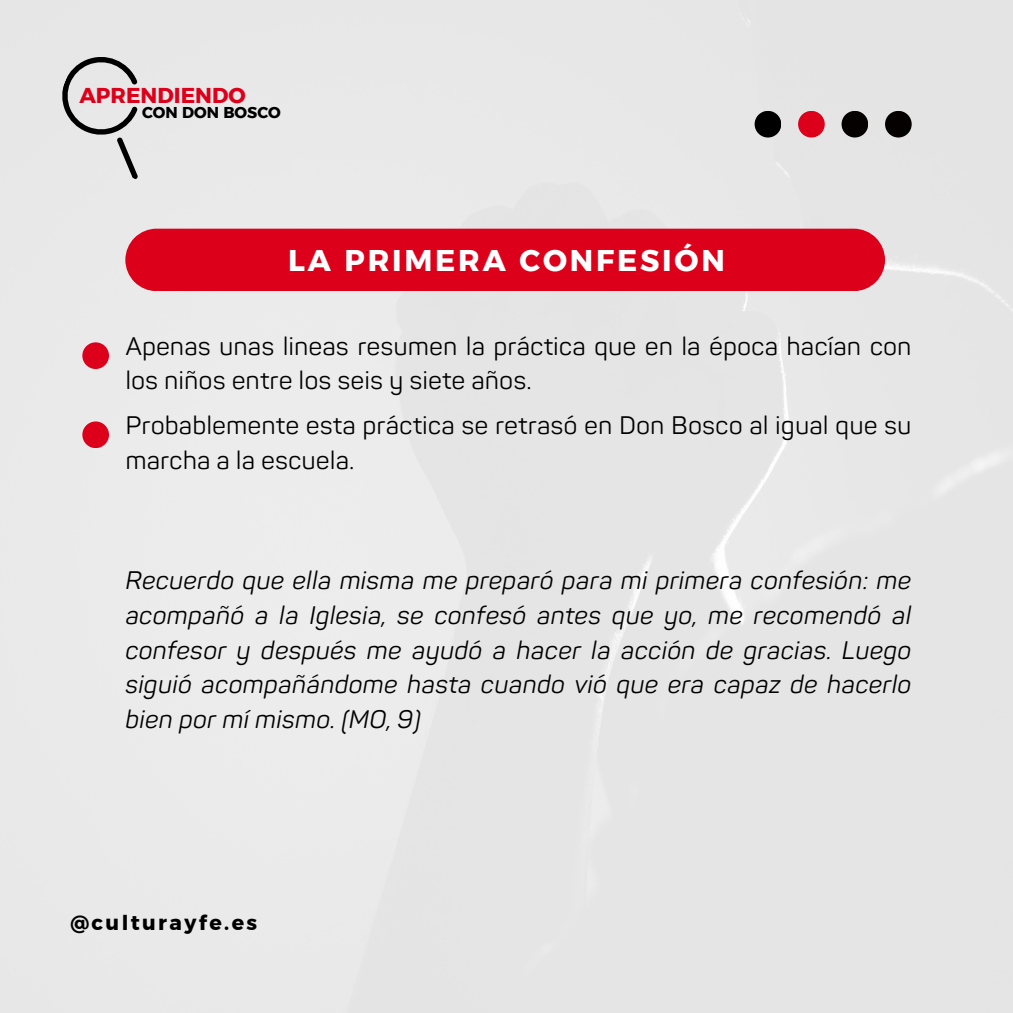
<style>
.page{position:relative;width:1013px;height:1013px;background:#fff}
.page>*{position:absolute;margin:0;border:0;box-sizing:border-box;transform-origin:0 0}
.t1{font:29.88px "Kief Montaser Bold";letter-spacing:.095em;color:#fff}
.t2{font:italic 25px/34.8px "Panton";color:#000;text-align:justify}
.t3{font:25px/34.8px "Panton";color:#000}
.t4{font:21.5px "Kief Montaser Bold";color:#dc001b}
.t5{font:20.62px "Kief Montaser Bold";letter-spacing:.115em;color:#000}
.t6{font:15.75px "Kief Montaser Bold";color:#000}
</style>
<div class="page">
<div style="left:0;top:0;width:1012px;height:1012px;background:#e7e7e7"></div>
<div style="left:885px;top:111px;width:26px;height:26px;background:#040100;border-radius:50%"></div>
<div style="left:841px;top:111px;width:27px;height:26px;background:#040100;border-radius:50%"></div>
<div style="left:798px;top:111px;width:26px;height:26px;background:#dc001b;border-radius:50%"></div>
<div style="left:754px;top:111px;width:27px;height:26px;background:#000;border-radius:50%"></div>
<div style="left:125px;top:229px;width:760px;height:62px;background:#dc001b"></div>
<div style="left:82px;top:342px;width:27px;height:27px;background:#dc001b;border-radius:50%"></div>
<div style="left:82px;top:421px;width:27px;height:27px;background:#dc001b;border-radius:50%"></div>
<svg style="left:41px;top:42px;width:136px;height:138px;background:#d7d7d7"></svg>
<p class="t4" style="left:79px;top:82px;width:168px">APRENDIENDO</p>
<p class="t6" style="left:142px;top:102px;width:140px">CON DON BOSCO</p>
<h3 class="t1" style="left:288px;top:242px;width:438px">LA PRIMERA CONFESIÓN</h3>
<h1 class="t3" style="left:125px;top:329px;width:787px">Apenas unas lineas resumen la práctica que en la época hacían con los niños entre los seis y siete años.</h1>
<h2 class="t3" style="left:125px;top:408px;width:787px">Probablemente esta práctica se retrasó en Don Bosco al igual que su marcha a la escuela.</h2>
<h2 class="t2" style="left:125px;top:564px;width:787px">Recuerdo que ella misma me preparó para mi primera confesión: me acompañó a la Iglesia, se confesó antes que yo, me recomendó al confesor y después me ayudó a hacer la acción de gracias. Luego siguió acompañándome hasta cuando vió que era capaz de hacerlo bien por mí mismo. (MO, 9)</h2>
<p class="t5" style="left:70px;top:910px;width:188px">@culturayfe.es</p>
</div>
